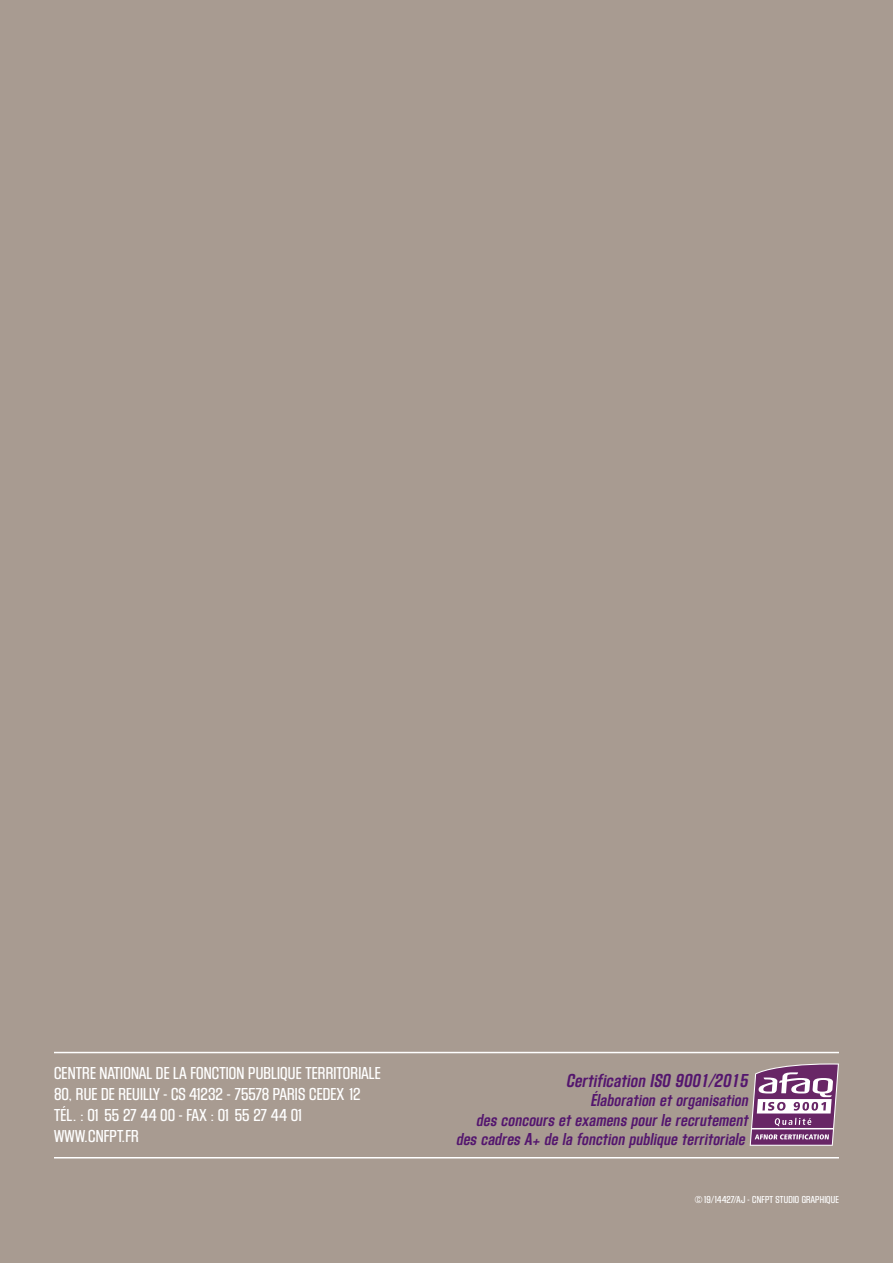
<style>
.page{position:relative;width:893px;height:1263px;background:#a89b91}
.page>*{position:absolute;margin:0;border:0;box-sizing:border-box;transform-origin:0 0}
.t1{font:italic 19.5px "Block Gothic Bold Cond";color:#54166e}
.t2{font:18px/21px "Block Gothic Med Cond";letter-spacing:.01em;color:#fff}
.t3{font:italic 18px/19.2px "Block Gothic Bold Cond";color:#54166e;text-align:right}
.t4{font:10.5px "Block Gothic Med Cond";letter-spacing:.02em;color:#fff}
</style>
<div class="page">
<hr style="left:54px;top:1052px;width:785px;height:1px;background:#fff">
<hr style="left:54px;top:1157px;width:785px;height:1px;background:#fff">
<svg style="left:750px;top:1063px;width:89px;height:83px;background:#9a7196"></svg>
<hr style="left:752px;top:1128px;width:81px;height:1px;background:#fff">
<p class="t2" style="left:54px;top:1063px;width:328px">CENTRE NATIONAL DE LA FONCTION PUBLIQUE TERRITORIALE 80, RUE DE REUILLY - CS 41232 - 75578 PARIS CEDEX 12<br>TÉL. : 01 55 27 44 00 - FAX : 01 55 27 44 01<br>WWW.CNFPT.FR</p>
<p class="t1" style="left:566px;top:1070px;width:187px">Certification ISO 9001/2015</p>
<p class="t3" style="left:456px;top:1091px;width:297px">Élaboration etorganisation<br>des concours etexamens pourle recrutement des cadres A+ de la fonction publique territoriale</p>
<p class="t4" style="left:695px;top:1194px;width:146px">©19/14427/AJ - CNFPT STUDIO GRAPHIQUE</p>
</div>
